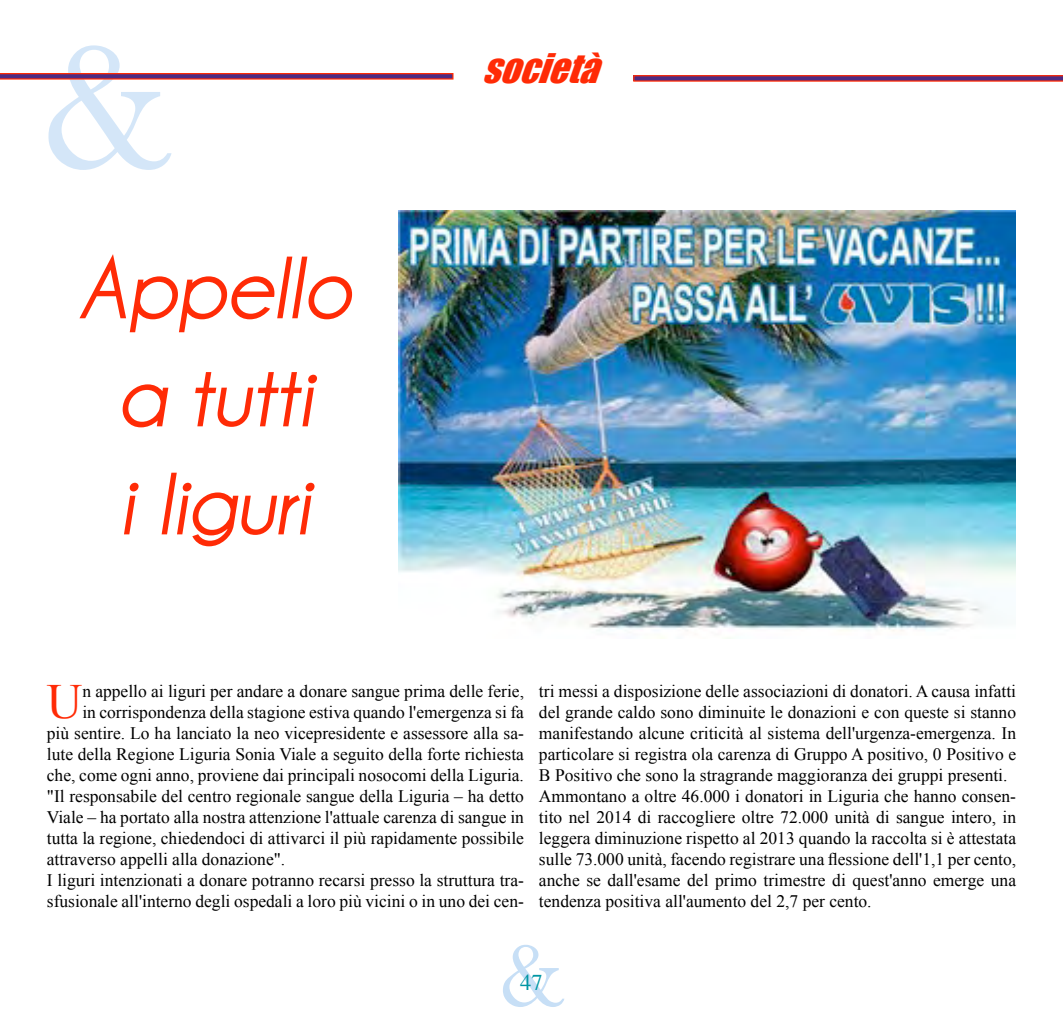
<style>
.page{position:relative;width:1063px;height:1028px;background:#fff}
.page>*{position:absolute;margin:0;border:0;box-sizing:border-box;transform-origin:0 0}
.t1{font:187.5px "Baskerville";color:#006fd7}
.t2{font:93.75px "Baskerville";color:#006fd7}
.t3{font:italic 700 90px/108px "Champagne&Limousines";color:#ff2b06;text-align:center}
.t4{font:49.25px "Times New Roman";color:#ff2b06}
.t5{font:italic 37.5px "Impact";color:#ff2b06}
.t6{font:22.5px "Times";color:#0096a4}
.t7{font:17.5px/21px "Times New Roman";color:#000}
</style>
<div class="page">
<svg style="left:0;top:73px;width:454px;height:7px;background:#97375d"></svg>
<svg style="left:633px;top:75px;width:430px;height:7px;background:#95345b"></svg>
<img style="left:399px;top:210px;width:616px;height:429px">
<h1 class="t1" style="left:40px;top:-4px;width:132px">&amp;</h1>
<h3 class="t5" style="left:482px;top:39px;width:136px">SOCIETÀ</h3>
<h3 class="t3" style="left:78px;top:234px;width:275px">Appello a tutti<br>i liguri</h3>
<h3 class="t4" style="left:47px;top:668px;width:37px">U</h3>
<p class="t7" style="left:82px;top:680px;width:443px">n appello ai liguri per andare a donare sangue prima delle ferie,</p>
<p class="t7" style="left:82px;top:701px;width:443px">in corrispondenza della stagione estiva quando l'emergenza si fa</p>
<p class="t7" style="left:47px;top:722px;width:479px">più sentire. Lo ha lanciato la neo vicepresidente e assessore alla sa-</p>
<p class="t7" style="left:47px;top:743px;width:479px">lute della Regione Liguria Sonia Viale a seguito della forte richiesta</p>
<p class="t7" style="left:47px;top:764px;width:479px">che, come ogni anno, proviene dai principali nosocomi della Liguria.</p>
<p class="t7" style="left:47px;top:785px;width:479px">"Il responsabile del centro regionale sangue della Liguria – ha detto</p>
<p class="t7" style="left:47px;top:806px;width:479px">Viale – ha portato alla nostra attenzione l'attuale carenza di sangue in</p>
<p class="t7" style="left:47px;top:827px;width:479px">tutta la regione, chiedendoci di attivarci il più rapidamente possibile</p>
<p class="t7" style="left:47px;top:848px;width:240px">attraverso appelli alla donazione".</p>
<p class="t7" style="left:47px;top:869px;width:479px">I liguri intenzionati a donare potranno recarsi presso la struttura tra-</p>
<p class="t7" style="left:47px;top:890px;width:479px">sfusionale all'interno degli ospedali a loro più vicini o in uno dei cen-</p>
<p class="t7" style="left:539px;top:680px;width:479px">tri messi a disposizione delle associazioni di donatori. A causa infatti del grande caldo sono diminuite le donazioni e con queste si stanno manifestando alcune criticità al sistema dell'urgenza-emergenza. In particolare si registra ola carenza di Gruppo A positivo, 0 Positivo e B Positivo che sono la stragrande maggioranza dei gruppi presenti.<br>Ammontano a oltre 46.000 i donatori in Liguria che hanno consen&shy;tito nel 2014 di raccogliere oltre 72.000 unità di sangue intero, in leggera diminuzione rispetto al 2013 quando la raccolta si è attestata sulle 73.000 unità, facendo registrare una flessione dell'1,1 per cento, anche se dall'esame del primo trimestre di quest'anno emerge una tendenza positiva all'aumento del 2,7 per cento.</p>
<h2 class="t2" style="left:499px;top:920px;width:67px">&amp;</h2>
<p class="t6" style="left:520px;top:961px;width:24px">47</p>
</div>
